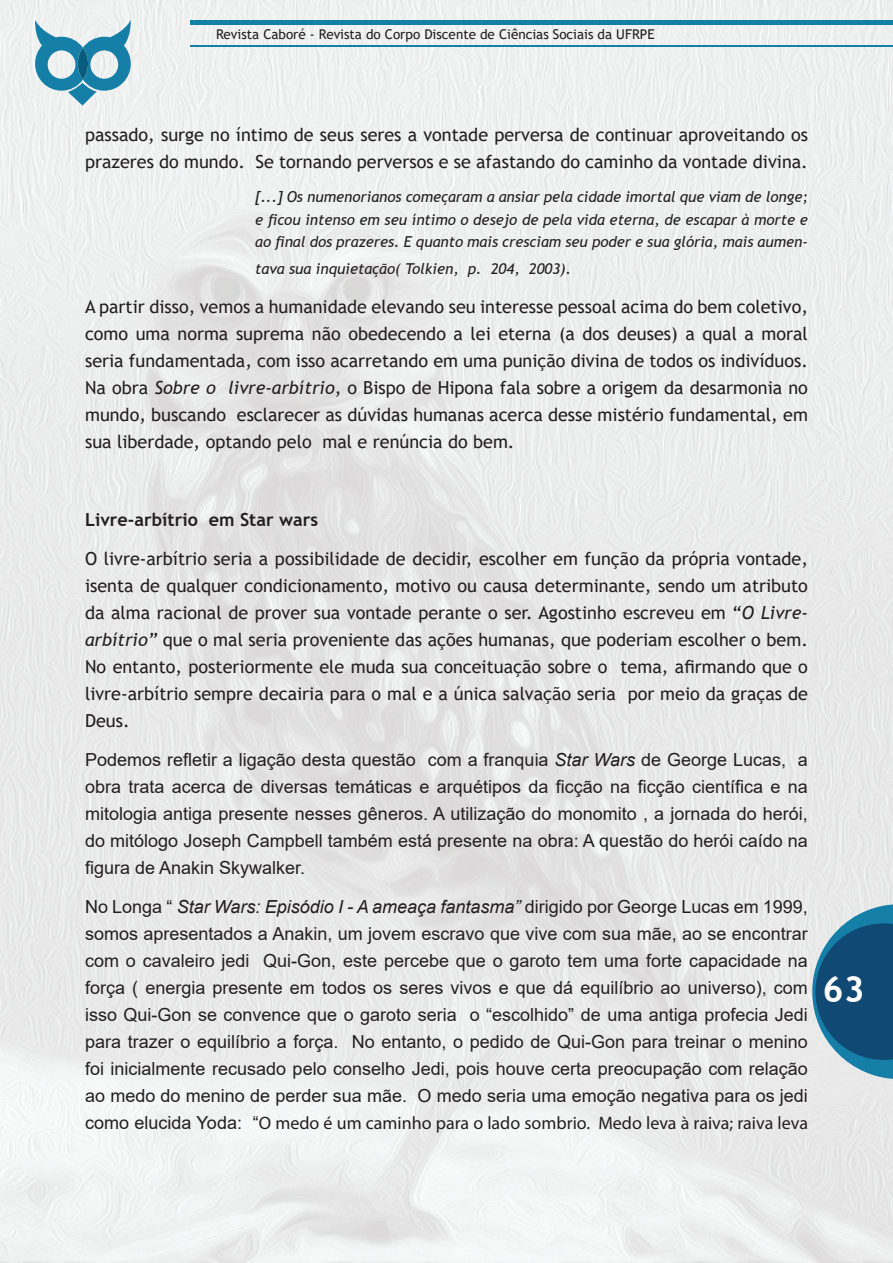
<style>
.page{position:relative;width:893px;height:1263px;background:#fff}
.page>*{position:absolute;margin:0;border:0;box-sizing:border-box;transform-origin:0 0}
.t1{font:700 36px "Trebuchet MS";color:#fff}
.t2{font:18px/27px "Trebuchet MS";color:#231f20;text-align:justify}
.t3{font:18px/27px "Arial";color:#231f20;text-align:justify}
.t4{font:18px "Myriad Pro";color:#231f20}
.t5{font:700 18px "Trebuchet MS";color:#231f20}
.t6{font:italic 15px/22.5px "Trebuchet MS";color:#231f20;text-align:justify}
.t7{font:13.5px "Trebuchet MS";color:#231f20}
.s1{font-style:italic}
.s2{font-family:"Arial"}
</style>
<div class="page">
<img style="left:0;top:0;width:893px;height:1263px">
<svg style="left:812px;top:904px;width:81px;height:175px;background:#467999"></svg>
<div style="left:190px;top:20px;width:702px;height:5px;background:#167fa8"></div>
<hr style="left:190px;top:45px;width:702px;height:1px;background:#167fa8">
<svg style="left:35px;top:20px;width:96px;height:85px"></svg>
<p class="t7" style="left:216px;top:25px;width:440px">Revista Caboré - Revista do Corpo Discente de Ciências Sociais da UFRPE</p>
<p class="t2" style="left:85px;top:121px;width:724px">passado, surge no íntimo de seus seres a vontade perversa de continuar aproveitando os prazeres do mundo. Se tornando perversos e se afastando do caminho da vontade divina.</p>
<p class="t6" style="left:255px;top:186px;width:554px">[...] Os numenorianos começaram a ansiar pela cidade imortal que viam de longe; e ficou intenso em seu íntimo o desejo de pela vida eterna, de escapar à morte e ao final dos prazeres. E quanto mais cresciam seu poder e sua glória, mais aumen-</p>
<p class="t6" style="left:255px;top:258px;width:318px">tava sua inquietação( Tolkien, p. 204, 2003).</p>
<p class="t2" style="left:85px;top:293px;width:724px">A partir disso, vemos a humanidade elevando seu interesse pessoal acima do bem coletivo, como uma norma suprema não obedecendo a lei eterna (a dos deuses) a qual a moral seria fundamentada, com isso acarretando em uma punição divina de todos os indivíduos.<br>Na obra <span class="s1">Sobre o livre-arbítrio</span>, o Bispo de Hipona fala sobre a origem da desarmonia no mundo, buscando esclarecer as dúvidas humanas acerca desse mistério fundamental, em sua liberdade, optando pelo mal e renúncia do bem.</p>
<p class="t5" style="left:85px;top:509px;width:235px">Livre-arbítrio em Star wars</p>
<p class="t2" style="left:85px;top:545px;width:724px">O livre-arbítrio seria a possibilidade de decidir, escolher em função da própria vontade, isenta de qualquer condicionamento, motivo ou causa determinante, sendo um atributo da alma racional de prover sua vontade perante o ser. Agostinho escreveu em “<span class="s1">O Livre&shy;arbítrio”</span> que o mal seria proveniente das ações humanas, que poderiam escolher o bem.<br>No entanto, posteriormente ele muda sua conceituação sobre o tema, afirmando que o livre-arbítrio sempre decairia para o mal e a única salvação seria por meio da graças de Deus.</p>
<p class="t3" style="left:85px;top:746px;width:724px">Podemos refletir a ligação desta questão com a franquia <span class="s1">Star Wars</span> de George Lucas, a obra trata acerca de diversas temáticas e arquétipos da ficção na ficção científica e na mitologia antiga presente nesses gêneros. A utilização do monomito , a jornada do herói, do mitólogo Joseph Campbell também está presente na obra: A questão do herói caído na figura de Anakin Skywalker.</p>
<p class="t3" style="left:85px;top:893px;width:724px">No Longa “ <span class="s1">Star Wars: Episódio I - A ameaça fantasma”</span> dirigido por George Lucas em 1999, somos apresentados a Anakin, um jovem escravo que vive com sua mãe, ao se encontrar com o cavaleiro jedi Qui-Gon, este percebe que o garoto tem uma forte capacidade na força ( energia presente em todos os seres vivos e que dá equilíbrio ao universo), com isso Qui-Gon se convence que o garoto seria o “escolhido” de uma antiga profecia Jedi para trazer o equilíbrio a força. No entanto, o pedido de Qui-Gon para treinar o menino foi inicialmente recusado pelo conselho Jedi, pois houve certa preocupação com relação ao medo do menino de perder sua mãe. O medo seria uma emoção negativa para os jedi</p>
<p class="t4" style="left:85px;top:1112px;width:724px"><span class="s2">como elucida Yoda: “</span>O medo é um caminho para o lado sombrio. Medo leva à raiva; raiva leva</p>
<h1 class="t1" style="left:823px;top:967px;width:44px">63</h1>
</div>
